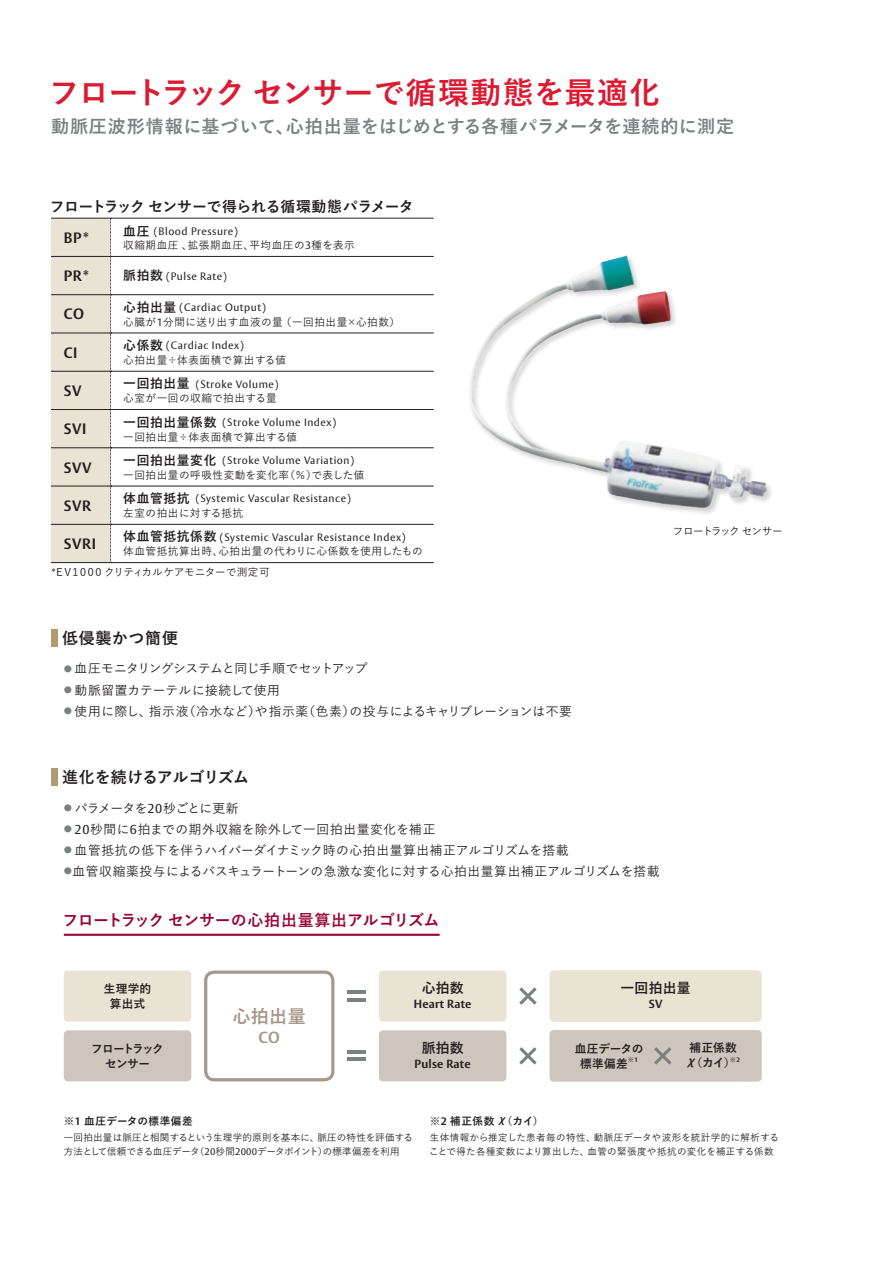
<style>
.page{position:relative;width:893px;height:1263px;background:#fff}
.page>*{position:absolute;margin:0;border:0;box-sizing:border-box;transform-origin:0 0}
.t1{font:700 30.9px "Yu Go";letter-spacing:-.005em;color:#dc1a32}
.t2{font:700 18px "Yu Go";letter-spacing:.03em;color:#7b8080}
.t3{font:700 18px "Yu Go";color:#a5978a}
.t4{font:700 15.9px "Yu Go";letter-spacing:-.015em;color:#990438}
.t5{font:700 15.9px "Yu Go";letter-spacing:-.025em;color:#231f20}
.t6{font:700 15.9px "Yu Go";letter-spacing:.05em;color:#231f20}
.t7{font:700 15.9px "Vesta Std";color:#a5978a}
.t8{font:700 14.85px "Yu Go";letter-spacing:-.025em;color:#231f20}
.t9{font:700 14.85px "Vesta Std";letter-spacing:.05em;color:#231f20}
.t10{font:700 13.8px "Yu Go";letter-spacing:.02em;color:#231f20}
.t11{font:500 12.75px "Yu Go";letter-spacing:.005em;color:#231f20}
.t12{font:500 12.75px "Yu Go";letter-spacing:-.05em;color:#231f20}
.t13{font:500 12.75px "Yu Go";letter-spacing:.05em;color:#231f20}
.t14{font:700 11.7px "Vesta Std";letter-spacing:.02em;color:#231f20}
.t15{font:700 11.7px/14.9px "Yu Go";letter-spacing:-.015em;color:#231f20;text-align:center}
.t16{font:700 11.7px/14.9px "Yu Go";letter-spacing:-.08em;color:#231f20;text-align:center}
.t17{font:700 11.7px/14.9px "Yu Go";letter-spacing:.01em;color:#231f20}
.t18{font:10.65px "Vesta Std";letter-spacing:.05em;color:#231f20}
.t19{font:500 10.65px "Yu Go";letter-spacing:.05em;color:#231f20}
.t20{font:500 10.65px/21px "Yu Go";letter-spacing:.015em;color:#231f20}
.t21{font:700 10.65px "Yu Go";letter-spacing:.05em;color:#231f20}
.t22{font:500 10.65px "Yu Go";letter-spacing:-.075em;color:#231f20}
.t23{font:500 9.6px/13.8px "Yu Go";letter-spacing:.02em;color:#231f20}
.t24{font:700 6.15px "Yu Go";color:#231f20}
.s1{font-family:"Yu Go";font-weight:700;font-size:12.75px}
.s2{font-family:"Vesta Std";font-weight:400}
.s3{font-weight:700;font-size:8.25px;color:#7b8080}
.s4{font-family:"Vesta Std"}
</style>
<div class="page">
<img style="left:469px;top:255px;width:298px;height:253px">
<hr style="left:111px;top:218px;width:323px;height:1px;background:#231f20">
<hr style="left:111px;top:256px;width:323px;height:1px;background:#231f20">
<hr style="left:111px;top:294px;width:323px;height:1px;background:#231f20">
<hr style="left:111px;top:333px;width:323px;height:1px;background:#231f20">
<hr style="left:111px;top:371px;width:323px;height:1px;background:#231f20">
<hr style="left:111px;top:409px;width:323px;height:1px;background:#231f20">
<hr style="left:111px;top:447px;width:323px;height:1px;background:#231f20">
<hr style="left:111px;top:486px;width:323px;height:1px;background:#231f20">
<hr style="left:111px;top:524px;width:323px;height:1px;background:#231f20">
<hr style="left:111px;top:562px;width:323px;height:1px;background:#231f20">
<svg style="left:51px;top:218px;width:61px;height:345px;background:#e1dccc"></svg>
<div style="left:51px;top:630px;width:6px;height:17px;background:#ad9d6e"></div>
<hr style="left:64px;top:934px;width:376px;height:2px;background:#990438">
<div style="left:549px;top:970px;width:213px;height:52px;background:#e8e3d2;border-radius:4px"></div>
<div style="left:64px;top:970px;width:127px;height:51px;background:#e8e3d2;border-radius:4px"></div>
<div style="left:64px;top:1030px;width:127px;height:51px;background:#cec5bc;border-radius:4px"></div>
<div style="left:379px;top:970px;width:127px;height:51px;background:#e8e3d2;border-radius:4px"></div>
<div style="left:204px;top:970px;width:130px;height:111px;border:3px solid #a5978a;border-radius:9px"></div>
<div style="left:379px;top:1030px;width:127px;height:51px;background:#cec5bc;border-radius:4px"></div>
<svg style="left:519px;top:1047px;width:18px;height:17px"></svg>
<svg style="left:519px;top:987px;width:18px;height:18px"></svg>
<hr style="left:347px;top:1051px;width:19px;height:3px;background:#7b8080">
<hr style="left:347px;top:1058px;width:19px;height:3px;background:#7b8080">
<hr style="left:347px;top:991px;width:19px;height:3px;background:#7b8080">
<hr style="left:347px;top:998px;width:19px;height:3px;background:#7b8080">
<div style="left:549px;top:1030px;width:213px;height:52px;background:#cec5bc;border-radius:4px"></div>
<svg style="left:654px;top:1047px;width:18px;height:17px"></svg>
<div style="left:51px;top:769px;width:6px;height:17px;background:#ad9d6e"></div>
<h1 class="t1" style="left:49px;top:75px;width:613px">フロートラックセンサーで循環動態を最適化</h1>
<h2 class="t2" style="left:51px;top:116px;width:685px">動脈圧波形情報に基づいて、心拍出量をはじめとする各種パラメータを連続的に測定</h2>
<h3 class="t8" style="left:50px;top:198px;width:365px">フロートラックセンサーで得られる循環動態パラメータ</h3>
<h3 class="t9" style="left:64px;top:229px;width:27px">BP*</h3>
<p class="t18" style="left:123px;top:225px;width:116px"><span class="s1">血圧</span> (Blood Pressure)</p>
<p class="t19" style="left:123px;top:236px;width:233px">収縮期血圧、拡張期血圧、平均血圧の<span class="s2">3</span>種を表示</p>
<h3 class="t9" style="left:64px;top:267px;width:27px">PR*</h3>
<p class="t18" style="left:123px;top:270px;width:105px"><span class="s1">脈拍数</span> (Pulse Rate)</p>
<h3 class="t9" style="left:64px;top:305px;width:22px">CO</h3>
<p class="t18" style="left:123px;top:301px;width:144px"><span class="s1">心拍出量</span> (Cardiac Output)</p>
<p class="t19" style="left:123px;top:312px;width:278px">心臓が<span class="s2">1</span>分間に送り出す血液の量（一回拍出量×心拍数）</p>
<h3 class="t9" style="left:64px;top:344px;width:15px">CI</h3>
<h3 class="t9" style="left:64px;top:382px;width:19px">SV</h3>
<h3 class="t9" style="left:64px;top:420px;width:24px">SVI</h3>
<h3 class="t9" style="left:64px;top:459px;width:29px">SVV</h3>
<h3 class="t9" style="left:64px;top:497px;width:29px">SVR</h3>
<p class="t18" style="left:123px;top:339px;width:122px"><span class="s1">心係数</span> (Cardiac Index)</p>
<p class="t19" style="left:123px;top:350px;width:164px">心拍出量÷体表面積で算出する値</p>
<p class="t18" style="left:123px;top:377px;width:157px"><span class="s1">一回拍出量</span> (Stroke Volume)</p>
<p class="t19" style="left:123px;top:389px;width:155px">心室が一回の収縮で拍出する量</p>
<p class="t18" style="left:123px;top:416px;width:214px"><span class="s1">一回拍出量係数</span> (Stroke Volume Index)</p>
<p class="t19" style="left:123px;top:427px;width:175px">一回拍出量÷体表面積で算出する値</p>
<p class="t18" style="left:123px;top:454px;width:232px"><span class="s1">一回拍出量変化</span> (Stroke Volume Variation)</p>
<p class="t19" style="left:123px;top:465px;width:243px">一回拍出量の呼吸性変動を変化率（％）で表した値</p>
<p class="t18" style="left:123px;top:492px;width:229px"><span class="s1">体血管抵抗</span> (Systemic Vascular Resistance)</p>
<p class="t19" style="left:123px;top:503px;width:121px">左室の拍出に対する抵抗</p>
<p class="t18" style="left:123px;top:531px;width:284px"><span class="s1">体血管抵抗係数</span> (Systemic Vascular Resistance Index)</p>
<p class="t20" style="left:51px;top:540px;width:373px;text-indent:72px">体血管抵抗算出時、心拍出量の代わりに心係数を使用したもの<span class="s2">*</span>ＥＶ１０００クリティカルケアモニターで測定可</p>
<h3 class="t9" style="left:64px;top:535px;width:34px">SVRI</h3>
<p class="t22" style="left:673px;top:521px;width:111px">フロートラックセンサー</p>
<h3 class="t6" style="left:62px;top:629px;width:117px">低侵襲かつ簡便</h3>
<p class="t12" style="left:64px;top:657px;width:305px"><span class="s3">●</span> 血圧モニタリングシステムと同じ手順でセットアップ</p>
<p class="t11" style="left:64px;top:678px;width:218px"><span class="s3">●</span> 動脈留置カテーテルに接続して使用</p>
<p class="t11" style="left:64px;top:699px;width:510px"><span class="s3">●</span> 使用に際し、指示液（冷水など）や指示薬（色素）の投与によるキャリブレーションは不要</p>
<h3 class="t5" style="left:62px;top:769px;width:189px">進化を続けるアルゴリズム</h3>
<p class="t12" style="left:64px;top:796px;width:176px"><span class="s3">●</span> パラメータを<span class="s2">20</span>秒ごとに更新</p>
<p class="t13" style="left:64px;top:817px;width:373px"><span class="s3">●</span> <span class="s2">20</span>秒間に<span class="s2">6</span>拍までの期外収縮を除外して一回拍出量変化を補正</p>
<p class="t11" style="left:64px;top:838px;width:506px"><span class="s3">●</span> 血管抵抗の低下を伴うハイパーダイナミック時の心拍出量算出補正アルゴリズムを搭載</p>
<p class="t11" style="left:64px;top:860px;width:597px"><span class="s3">●</span>血管収縮薬投与によるバスキュラートーンの急激な変化に対する心拍出量算出補正アルゴリズムを搭載</p>
<h3 class="t4" style="left:63px;top:911px;width:378px">フロートラックセンサーの心拍出量算出アルゴリズム</h3>
<p class="t15" style="left:104px;top:981px;width:49px">生理学的算出式</p>
<p class="t16" style="left:91px;top:1041px;width:74px">フロートラックセンサー</p>
<h2 class="t3" style="left:232px;top:1006px;width:75px">心拍出量</h2>
<h3 class="t7" style="left:258px;top:1028px;width:23px">CO</h3>
<p class="t10" style="left:422px;top:980px;width:44px">心拍数</p>
<p class="t14" style="left:414px;top:997px;width:59px">Heart Rate</p>
<p class="t10" style="left:422px;top:1040px;width:44px">脈拍数</p>
<p class="t14" style="left:415px;top:1057px;width:58px">Pulse Rate</p>
<p class="t10" style="left:620px;top:980px;width:72px">一回拍出量</p>
<p class="t14" style="left:649px;top:997px;width:15px">SV</p>
<p class="t17" style="left:580px;top:1041px;width:65px;text-indent:-5px">血圧データの標準偏差</p>
<p class="t24" style="left:628px;top:1056px;width:12px">※<span class="s4">1</span></p>
<p class="t15" style="left:686px;top:1041px;width:53px">補正係数χ（カイ）</p>
<p class="t24" style="left:730px;top:1056px;width:12px">※<span class="s4">2</span></p>
<p class="t21" style="left:64px;top:1115px;width:130px">※<span class="s4">1</span> 血圧データの標準偏差</p>
<p class="t23" style="left:64px;top:1129px;width:351px">一回拍出量は脈圧と相関するという生理学的原則を基本に、脈圧の特性を評価する方法として信頼できる血圧データ（<span class="s2">20</span>秒間<span class="s2">2000</span>データポイント）の標準偏差を利用</p>
<p class="t21" style="left:430px;top:1115px;width:115px">※<span class="s4">2</span> 補正係数 χ（カイ）</p>
<p class="t23" style="left:429px;top:1129px;width:351px">生体情報から推定した患者毎の特性、動脈圧データや波形を統計学的に解析することで得た各種変数により算出した、血管の緊張度や抵抗の変化を補正する係数</p>
</div>
